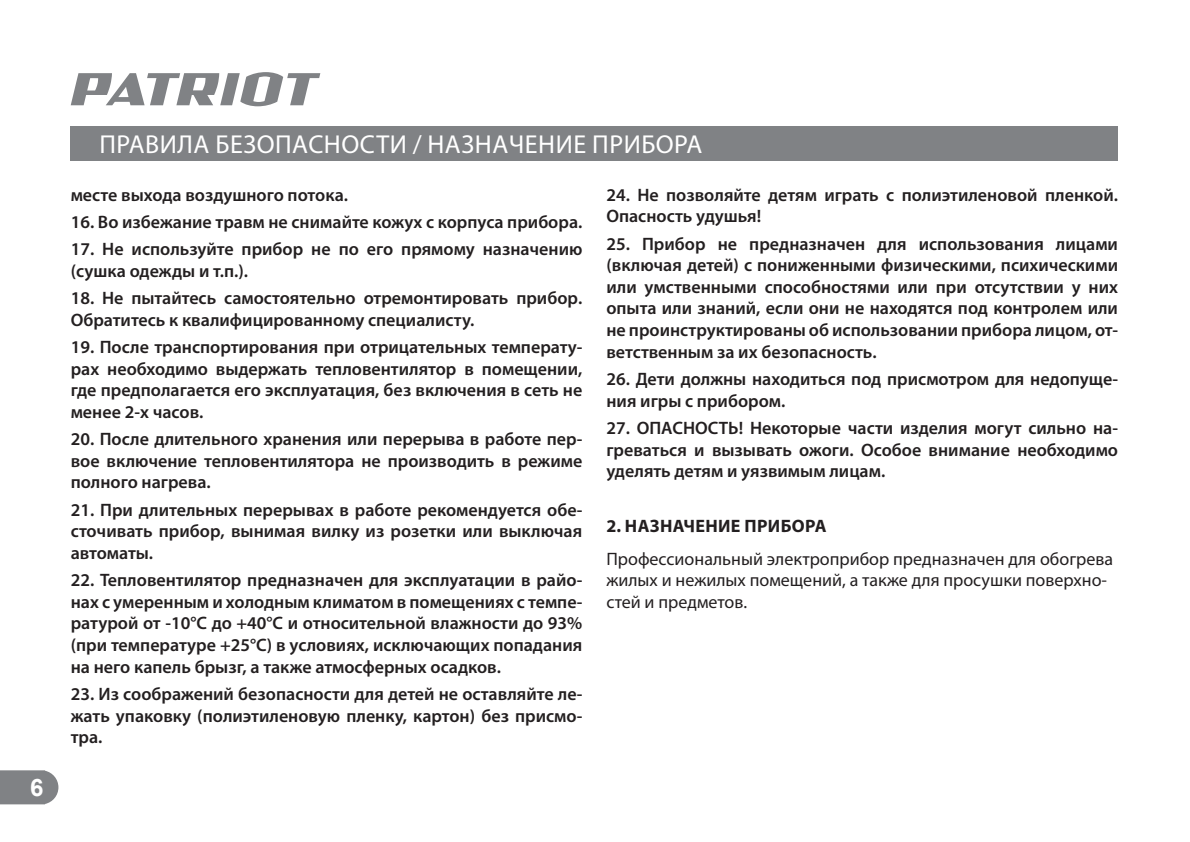
<style>
.page{position:relative;width:1190px;height:842px;background:#fff}
.page>*{position:absolute;margin:0;border:0;box-sizing:border-box;transform-origin:0 0}
.t1{font:26px "Myriad Pro";letter-spacing:.02em;color:#fff}
.t2{font:700 24px "Arial";color:#fff}
.t3{font:600 18px/21.6px "Myriad Pro";color:#231f20;text-align:justify}
.t4{font:18px/21.6px "Myriad Pro";color:#231f20}
.t5{font:700 18px "Myriad Pro";letter-spacing:.02em;color:#231f20}
</style>
<div class="page">
<svg style="left:0;top:770px;width:58px;height:34px;background:#888a8c"></svg>
<div style="left:71px;top:126px;width:1046px;height:34px;background:#808285"></div>
<svg style="left:71px;top:72px;width:249px;height:34px"></svg>
<h2 class="t2" style="left:30px;top:773px;width:15px">6</h2>
<h1 class="t1" style="left:99px;top:132px;width:604px">ПРАВИЛА БЕЗОПАСНОСТИ / НАЗНАЧЕНИЕ ПРИБОРА</h1>
<p class="t3" style="left:71px;top:185px;width:279px">месте выхода воздушного потока.</p>
<p class="t3" style="left:71px;top:213px;width:513px">16. Во избежание травм не снимайте кожух с корпуса прибора.</p>
<p class="t3" style="left:71px;top:240px;width:513px">17. Не используйте прибор не по его прямому назначению (сушка одежды и т.п.).</p>
<p class="t3" style="left:71px;top:289px;width:513px">18. Не пытайтесь самостоятельно отремонтировать прибор.<br>Обратитесь к квалифицированному специалисту.</p>
<p class="t3" style="left:71px;top:338px;width:513px">19. После транспортирования при отрицательных температу&shy;рах необходимо выдержать тепловентилятор в помещении, где предполагается его эксплуатация, без включения в сеть не менее 2-х часов.</p>
<p class="t3" style="left:71px;top:430px;width:513px">20. После длительного хранения или перерыва в работе пер&shy;вое включение тепловентилятора не производить в режиме полного нагрева.</p>
<p class="t3" style="left:71px;top:500px;width:513px">21. При длительных перерывах в работе рекомендуется обе&shy;сточивать прибор, вынимая вилку из розетки или выключая автоматы.</p>
<p class="t3" style="left:71px;top:571px;width:513px">22. Тепловентилятор предназначен для эксплуатации в райо&shy;нах с умеренным и холодным климатом в помещениях с темпе&shy;ратурой от -10°С до +40°С и относительной влажности до 93% (при температуре +25°С) в условиях, исключающих попадания на него капель брызг, а также атмосферных осадков.</p>
<p class="t3" style="left:71px;top:684px;width:513px">23. Из соображений безопасности для детей не оставляйте ле&shy;жать упаковку (полиэтиленовую пленку, картон) без присмо&shy;тра.</p>
<p class="t3" style="left:606px;top:185px;width:513px">24. Не позволяйте детям играть с полиэтиленовой пленкой.<br>Опасность удушья!</p>
<p class="t3" style="left:606px;top:234px;width:513px">25. Прибор не предназначен для использования лицами (включая детей) с пониженными физическими, психическими или умственными способностями или при отсутствии у них опыта или знаний, если они не находятся под контролем или не проинструктированы об использовании прибора лицом, от&shy;ветственным за их безопасность.</p>
<p class="t3" style="left:606px;top:370px;width:513px">26. Дети должны находиться под присмотром для недопуще&shy;ния игры с прибором.</p>
<p class="t3" style="left:606px;top:418px;width:513px">27. ОПАСНОСТЬ! Некоторые части изделия могут сильно на&shy;греваться и вызывать ожоги. Особое внимание необходимо уделять детям и уязвимым лицам.</p>
<p class="t5" style="left:606px;top:517px;width:222px">2. НАЗНАЧЕНИЕ ПРИБОРА</p>
<p class="t4" style="left:606px;top:548px;width:508px">Профессиональный электроприбор предназначен для обогрева жилых и нежилых помещений, а также для просушки поверхно&shy;стей и предметов.</p>
</div>
